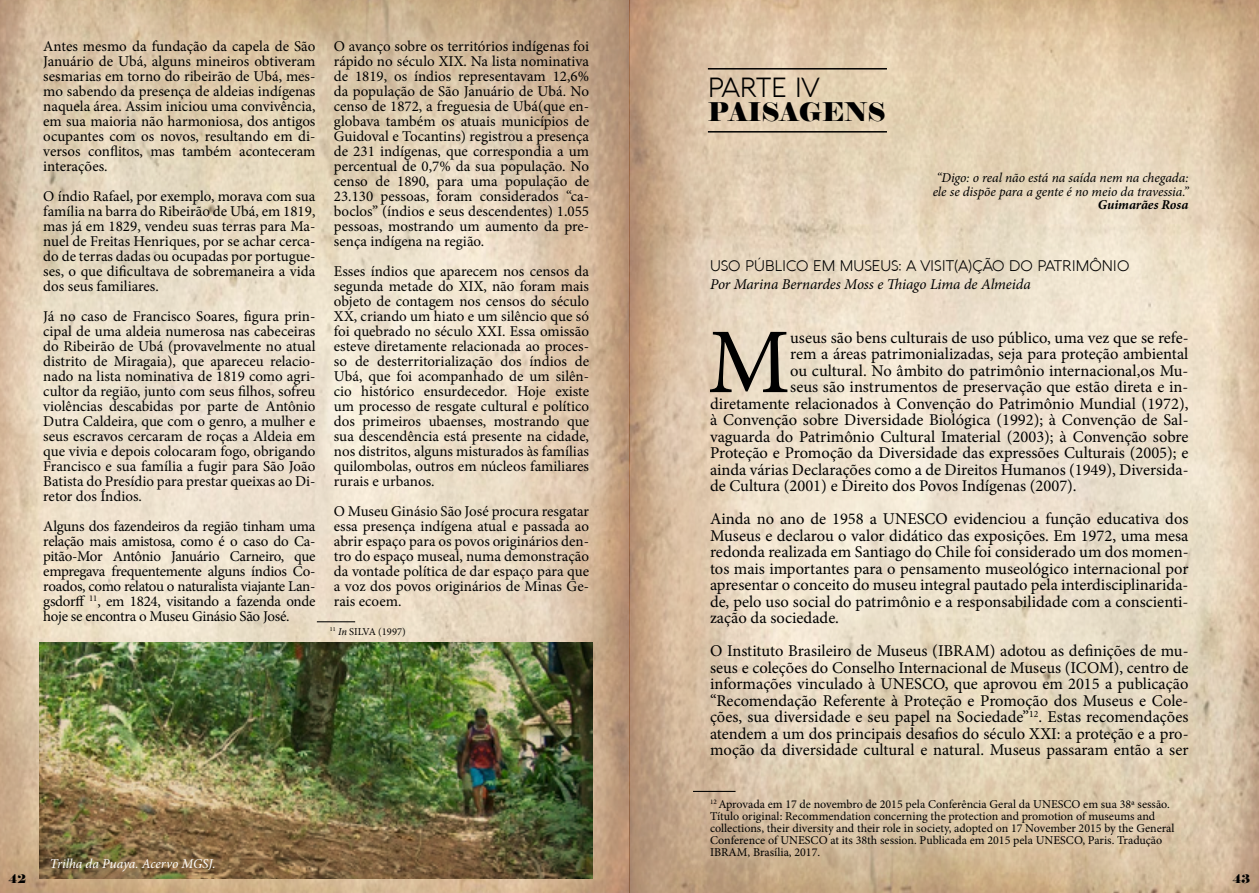
<style>
.page{position:relative;width:1259px;height:893px;background:#fff}
.page>*{position:absolute;margin:0;border:0;box-sizing:border-box;transform-origin:0 0}
.t1{font:92.7px "Minion Pro";color:#000}
.t2{font:300 27px "Aquawax";color:#000}
.t3{font:25.65px "Elephant";color:#000}
.t4{font:16.5px/16.5px "Minion Pro";color:#000;text-align:justify}
.t5{font:15px/15px "Minion Pro";color:#000;text-align:justify}
.t6{font:300 15px "Aquawax";color:#000}
.t7{font:italic 15px "Minion Pro";letter-spacing:-.005em;color:#000}
.t8{font:italic 13.5px/13.5px "Minion Pro";letter-spacing:-.005em;color:#000}
.t9{font:italic 13.5px "Minion Pro";letter-spacing:-.005em;color:#fff}
.t10{font:italic 700 13.5px "Minion Pro";letter-spacing:-.005em;color:#000}
.t11{font:12px/12px "Minion Pro";color:#000}
.t12{font:12px "Elephant";color:#000}
.t13{font:10.5px "Minion Pro";color:#000}
.s1{font-style:italic}
</style>
<div class="page">
<img style="left:0;top:0;width:1259px;height:893px">
<img style="left:39px;top:643px;width:553px;height:236px">
<hr style="left:317px;top:621px;width:38px;height:1px;background:#000">
<hr style="left:708px;top:68px;width:179px;height:2px;background:#000">
<hr style="left:708px;top:131px;width:179px;height:2px;background:#000">
<hr style="left:693px;top:791px;width:42px;height:1px;background:#000">
<p class="t5" style="left:43px;top:39px;width:274px">Antes mesmo da fundação da capela de São Januário de Ubá, alguns mineiros obtiveram sesmarias em torno do ribeirão de Ubá, mes&shy;mo sabendo da presença de aldeias indígenas naquela área. Assim iniciou uma convivência, em sua maioria não harmoniosa, dos antigos ocupantes com os novos, resultando em di&shy;versos conflitos, mas também aconteceram interações.</p>
<p class="t5" style="left:43px;top:189px;width:274px">O índio Rafael, por exemplo, morava com sua família na barra do Ribeirão de Ubá, em 1819, mas já em 1829, vendeu suas terras para Ma&shy;nuel de Freitas Henriques, por se achar cerca&shy;do de terras dadas ou ocupadas por portugue&shy;ses, o que dificultava de sobremaneira a vida dos seus familiares.</p>
<p class="t5" style="left:43px;top:309px;width:274px">Já no caso de Francisco Soares, figura prin&shy;cipal de uma aldeia numerosa nas cabeceiras do Ribeirão de Ubá (provavelmente no atual distrito de Miragaia), que apareceu relacio&shy;nado na lista nominativa de 1819 como agri&shy;cultor da região, junto com seus filhos, sofreu violências descabidas por parte de Antônio Dutra Caldeira, que com o genro, a mulher e seus escravos cercaram de roças a Aldeia em que vivia e depois colocaram fogo, obrigando Francisco e sua família a fugir para São João Batista do Presídio para prestar queixas ao Di&shy;retor dos Índios.</p>
<p class="t5" style="left:43px;top:519px;width:274px">Alguns dos fazendeiros da região tinham uma relação mais amistosa, como é o caso do Ca&shy;pitão-Mor Antônio Januário Carneiro, que empregava frequentemente alguns índios Co&shy;roados, como relatou o naturalista viajante Lan&shy;gsdorff <sup>11</sup>, em 1824, visitando a fazenda onde hoje se encontra o Museu Ginásio São José.</p>
<p class="t5" style="left:334px;top:39px;width:257px">O avanço sobre os territórios indígenas foi rápido no século XIX. Na lista nominativa de 1819, os índios representavam 12,6% da população de São Januário de Ubá. No censo de 1872, a freguesia de Ubá(que en&shy;globava também os atuais municípios de Guidoval e Tocantins) registrou a presença de 231 indígenas, que correspondia a um percentual de 0,7% da sua população. No censo de 1890, para uma população de 23.130 pessoas, foram considerados “ca&shy;boclos” (índios e seus descendentes) 1.055 pessoas, mostrando um aumento da pre&shy;sença indígena na região.</p>
<p class="t5" style="left:334px;top:264px;width:257px">Esses índios que aparecem nos censos da segunda metade do XIX, não foram mais objeto de contagem nos censos do século XX, criando um hiato e um silêncio que só foi quebrado no século XXI. Essa omissão esteve diretamente relacionada ao proces&shy;so de desterritorialização dos índios de Ubá, que foi acompanhado de um silên&shy;cio histórico ensurdecedor. Hoje existe um processo de resgate cultural e político dos primeiros ubaenses, mostrando que sua descendência está presente na cidade, nos distritos, alguns misturados às famílias quilombolas, outros em núcleos familiares rurais e urbanos.</p>
<p class="t5" style="left:334px;top:504px;width:257px">O Museu Ginásio São José procura resgatar essa presença indígena atual e passada ao abrir espaço para os povos originários den&shy;tro do espaço museal, numa demonstração da vontade política de dar espaço para que a voz dos povos originários de Minas Ge&shy;rais ecoem.</p>
<p class="t13" style="left:330px;top:624px;width:77px"><sup>11</sup> <span class="s1">In</span> SILVA (1997)</p>
<p class="t9" style="left:50px;top:855px;width:167px">Trilha da Puaya. Acervo MGSJ.</p>
<h2 class="t2" style="left:708px;top:71px;width:113px">PARTE IV</h2>
<h3 class="t3" style="left:708px;top:96px;width:179px">PAISAGENS</h3>
<p class="t8" style="left:932px;top:171px;width:257px">“Digo: o real não está na saída nem na chegada: ele se dispõe para a gente é no meio da travessia.”</p>
<p class="t10" style="left:1097px;top:195px;width:92px">Guimarães Rosa</p>
<p class="t6" style="left:710px;top:256px;width:421px">USO PÚBLICO EM MUSEUS: A VISIT(A)ÇÃO DO PATRIMÔNIO</p>
<p class="t7" style="left:710px;top:273px;width:322px">Por Marina Bernardes Moss e Thiago Lima de Almeida</p>
<h1 class="t1" style="left:707px;top:300px;width:84px">M</h1>
<p class="t4" style="left:790px;top:329px;width:400px">useus são bens culturais de uso público, uma vez que se refe-</p>
<p class="t4" style="left:790px;top:346px;width:400px">rem a áreas patrimonializadas, seja para proteção ambiental</p>
<p class="t4" style="left:790px;top:362px;width:400px">ou cultural. No âmbito do patrimônio internacional,os Mu-</p>
<p class="t4" style="left:790px;top:379px;width:400px">seus são instrumentos de preservação que estão direta e in-</p>
<p class="t4" style="left:710px;top:395px;width:480px">diretamente relacionados à Convenção do Patrimônio Mundial (1972),</p>
<p class="t4" style="left:710px;top:412px;width:480px">à Convenção sobre Diversidade Biológica (1992); à Convenção de Sal-</p>
<p class="t4" style="left:710px;top:428px;width:480px">vaguarda do Patrimônio Cultural Imaterial (2003); à Convenção sobre</p>
<p class="t4" style="left:710px;top:445px;width:480px">Proteção e Promoção da Diversidade das expressões Culturais (2005); e</p>
<p class="t4" style="left:710px;top:461px;width:480px">ainda várias Declarações como a de Direitos Humanos (1949), Diversida-</p>
<p class="t4" style="left:710px;top:478px;width:368px">de Cultura (2001) e Direito dos Povos Indígenas (2007).</p>
<p class="t4" style="left:710px;top:511px;width:480px">Ainda no ano de 1958 a UNESCO evidenciou a função educativa dos Museus e declarou o valor didático das exposições. Em 1972, uma mesa redonda realizada em Santiago do Chile foi considerado um dos momen&shy;tos mais importantes para o pensamento museológico internacional por apresentar o conceito do museu integral pautado pela interdisciplinarida&shy;de, pelo uso social do patrimônio e a responsabilidade com a conscienti&shy;zação da sociedade.</p>
<p class="t4" style="left:710px;top:643px;width:480px">O Instituto Brasileiro de Museus (IBRAM) adotou as definições de mu&shy;seus e coleções do Conselho Internacional de Museus (ICOM), centro de informações vinculado à UNESCO, que aprovou em 2015 a publicação “Recomendação Referente à Proteção e Promoção dos Museus e Cole&shy;ções, sua diversidade e seu papel na Sociedade”<sup>12</sup>. Estas recomendações atendem a um dos principais desafios do século XXI: a proteção e a pro&shy;moção da diversidade cultural e natural. Museus passaram então a ser</p>
<p class="t11" style="left:710px;top:798px;width:466px"><sup>12</sup> Aprovada em 17 de novembro de 2015 pela Conferência Geral da UNESCO em sua 38ª sessão.<br>Título original: Recommendation concerning the protection and promotion of museums and collections, their diversity and their role in society, adopted on 17 November 2015 by the General Conference of UNESCO at its 38th session. Publicada em 2015 pela UNESCO, Paris. Tradução IBRAM, Brasília, 2017.</p>
<p class="t12" style="left:9px;top:871px;width:19px">42</p>
<p class="t12" style="left:1233px;top:871px;width:19px">43</p>
</div>
